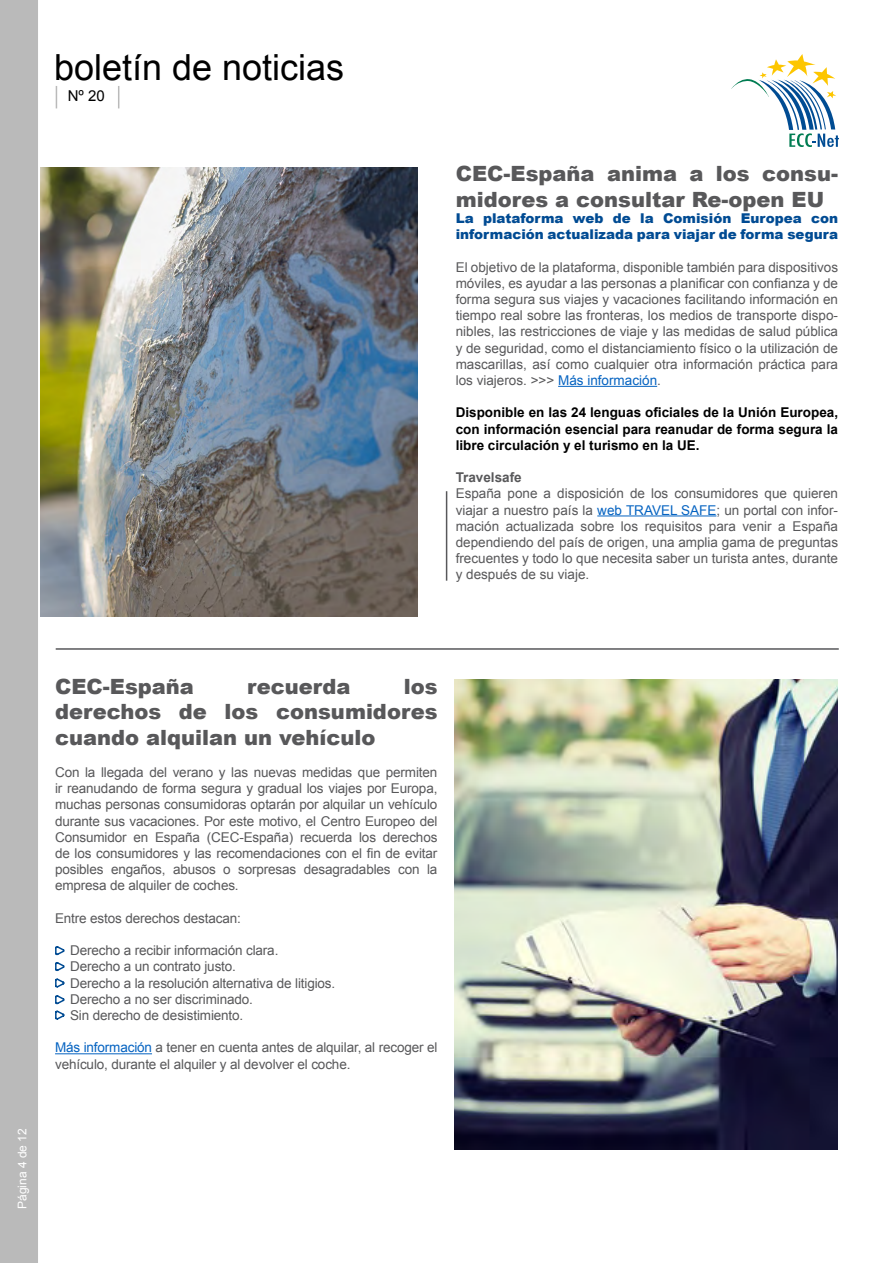
<style>
.page{position:relative;width:893px;height:1263px;background:#fff}
.page>*{position:absolute;margin:0;border:0;box-sizing:border-box;transform-origin:0 0}
.t1{font:36px "Arial";color:#000}
.t2{font:900 21px/25.2px "Arial";color:#58585a;text-align:justify}
.t3{font:15px "Arial";color:#000}
.t4{font:13.5px/16.2px "Arial";letter-spacing:-.01em;color:#58585a;text-align:justify}
.t5{font:700 13.5px/16.2px "Arial";color:#000;text-align:justify}
.t6{font:900 13.5px/16.2px "Arial";color:#004b93}
.t7{font:700 13.5px "Arial";color:#58585a}
.t8{font:12px "Arial";color:#fff}
.s1{color:#0563c1}
</style>
<div class="page">
<div style="left:0;top:0;width:38px;height:1263px;background:#bababa"></div>
<svg style="left:16px;top:1215px;width:11px;height:2px"></svg>
<svg style="left:56px;top:86px;width:1px;height:22px"></svg>
<svg style="left:118px;top:86px;width:1px;height:22px"></svg>
<svg style="left:731px;top:54px;width:108px;height:93px"></svg>
<img style="left:40px;top:167px;width:378px;height:450px">
<hr style="left:55px;top:1053px;width:97px;height:1px;background:#0563c1">
<img style="left:455px;top:679px;width:382px;height:470px">
<hr style="left:558px;top:386px;width:99px;height:1px;background:#0563c1">
<hr style="left:597px;top:515px;width:119px;height:1px;background:#0563c1">
<hr style="left:446px;top:491px;width:1px;height:90px;background:#58585a">
<svg style="left:55px;top:946px;width:10px;height:74px"></svg>
<hr style="left:56px;top:648px;width:783px;height:2px;background:#58585a">
<h1 class="t1" style="left:54px;top:43px;width:292px">boletín de noticias</h1>
<p class="t3" style="left:68px;top:86px;width:39px">Nº 20</p>
<h2 class="t2" style="left:456px;top:161px;width:384px">CEC-España anima a los consu&shy;midores a consultar Re-open EU</h2>
<p class="t6" style="left:456px;top:210px;width:384px">La plataforma web de la Comisión Europea con información actualizada para viajar de forma segura</p>
<p class="t4" style="left:456px;top:259px;width:384px">El objetivo de la plataforma, disponible también para dispositivos móviles, es ayudar a las personas a planificar con confianza y de forma segura sus viajes y vacaciones facilitando información en tiempo real sobre las fronteras, los medios de transporte dispo&shy;nibles, las restricciones de viaje y las medidas de salud pública y de seguridad, como el distanciamiento físico o la utilización de mascarillas, así como cualquier otra información práctica para los viajeros. &gt;&gt;&gt; <span class="s1">Más información</span>.</p>
<p class="t5" style="left:456px;top:405px;width:384px">Disponible en las 24 lenguas oficiales de la Unión Europea, con información esencial para reanudar de forma segura la libre circulación y el turismo en la UE.</p>
<p class="t7" style="left:456px;top:468px;width:68px">Travelsafe</p>
<p class="t4" style="left:456px;top:485px;width:384px">España pone a disposición de los consumidores que quieren viajar a nuestro país la <span class="s1">web TRAVEL SAFE</span>; un portal con infor&shy;mación actualizada sobre los requisitos para venir a España dependiendo del país de origen, una amplia gama de preguntas frecuentes y todo lo que necesita saber un turista antes, durante y después de su viaje.</p>
<p class="t8" style="left:14px;top:1209px;width:82px;rotate:-90deg">Página 4 de 12</p>
<h2 class="t2" style="left:55px;top:673px;width:140px">CEC-España</h2>
<h2 class="t2" style="left:247px;top:673px;width:105px">recuerda</h2>
<h2 class="t2" style="left:55px;top:673px;width:384px;text-indent:349px">los derechos de los consumidores cuando alquilan un vehículo</h2>
<p class="t4" style="left:55px;top:764px;width:384px">Con la llegada del verano y las nuevas medidas que permiten ir reanudando de forma segura y gradual los viajes por Europa, muchas personas consumidoras optarán por alquilar un vehículo durante sus vacaciones. Por este motivo, el Centro Europeo del Consumidor en España (CEC-España) recuerda los derechos de los consumidores y las recomendaciones con el fin de evitar posibles engaños, abusos o sorpresas desagradables con la empresa de alquiler de coches.</p>
<p class="t4" style="left:55px;top:910px;width:187px">Entre estos derechos destacan:</p>
<p class="t4" style="left:70px;top:942px;width:267px;text-align:left">Derecho a recibir información clara.<br>Derecho a un contrato justo.<br>Derecho a la resolución alternativa de litigios.<br>Derecho a no ser discriminado.<br>Sin derecho de desistimiento.</p>
<p class="t4" style="left:55px;top:1039px;width:384px"><span class="s1">Más información</span> a tener en cuenta antes de alquilar, al recoger el vehículo, durante el alquiler y al devolver el coche.</p>
</div>
